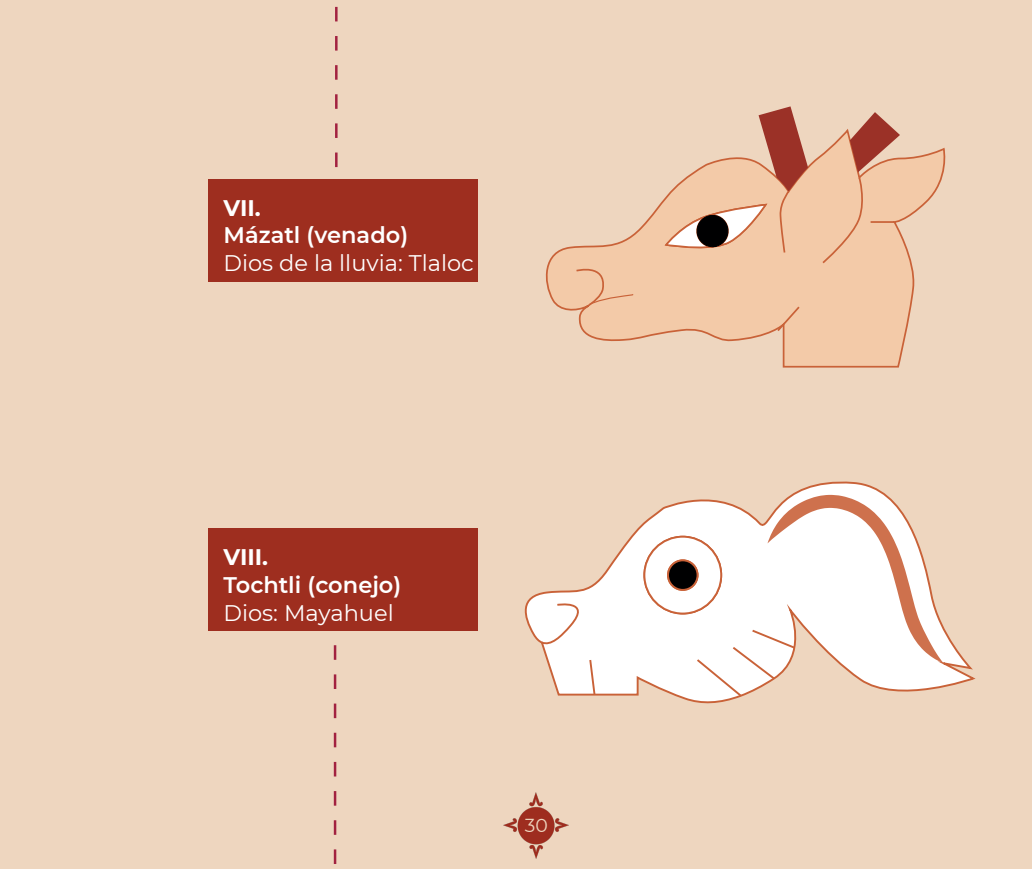
<style>
.page{position:relative;width:1032px;height:869px;background:#fff}
.page>*{position:absolute;margin:0;border:0;box-sizing:border-box;transform-origin:0 0}
.Texto_dioses{font:22.5px "Montserrat";color:#fff}
.Texto_dioses-2{font:600 22.5px "Montserrat";color:#fff}
.Texto_dioses-3{font:700 22.5px "Montserrat";color:#fff}
.t1{font:18.75px "Montserrat";color:#eed6bf}
</style>
<div class="page">
<hr style="left:1031px;top:0;width:1px;height:868px;background:#eed6bf">
<div style="left:0;top:0;width:1031px;height:868px;background:#eed6bf"></div>
<img style="left:503px;top:792px;width:65px;height:66px">
<svg style="left:335px;top:6px;width:2px;height:162px"></svg>
<svg style="left:334px;top:630px;width:2px;height:234px"></svg>
<div style="left:208px;top:179px;width:269px;height:102px;background:#9e2e1f"></div>
<div style="left:208px;top:528px;width:269px;height:102px;background:#9e2e1f"></div>
<svg style="left:524px;top:481px;width:450px;height:223px"></svg>
<svg style="left:539px;top:599px;width:53px;height:47px;background:#fbf4f2"></svg>
<svg style="left:588px;top:657px;width:8px;height:39px"></svg>
<svg style="left:642px;top:494px;width:301px;height:204px"></svg>
<svg style="left:545px;top:134px;width:401px;height:234px"></svg>
<svg style="left:574px;top:263px;width:60px;height:46px;background:#f0c3a0"></svg>
<svg style="left:664px;top:106px;width:143px;height:148px"></svg>
<svg style="left:821px;top:112px;width:78px;height:152px"></svg>
<hr style="left:870px;top:221px;width:24px;height:2px;background:#c96238">
<svg style="left:775px;top:304px;width:26px;height:29px"></svg>
<p class="Texto_dioses-3" style="left:223px;top:191px;width:39px">VII.</p>
<p class="Texto_dioses-2" style="left:223px;top:219px;width:186px">Mázatl (venado)</p>
<p class="Texto_dioses" style="left:223px;top:247px;width:252px">Dios de la lluvia: Tlaloc</p>
<p class="Texto_dioses-3" style="left:223px;top:541px;width:46px">VIII.</p>
<p class="Texto_dioses-2" style="left:223px;top:568px;width:179px">Tochtli (conejo)</p>
<p class="Texto_dioses" style="left:223px;top:596px;width:172px">Dios: Mayahuel</p>
<p class="t1" style="left:524px;top:812px;width:24px">30</p>
</div>
